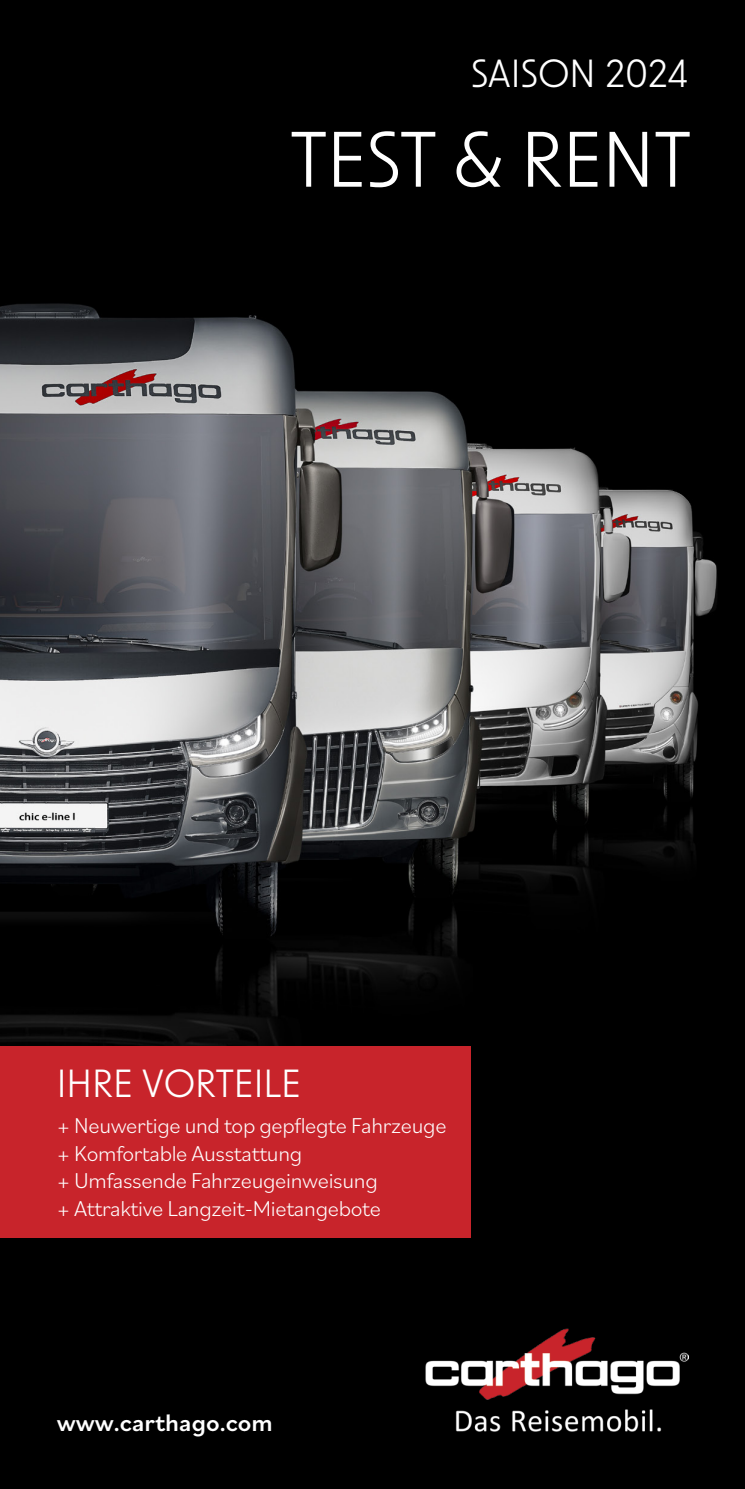
<style>
.page{position:relative;width:745px;height:1489px;background:#fff}
.page>*{position:absolute;margin:0;border:0;box-sizing:border-box;transform-origin:0 0}
.t1{font:75px "New Order";color:#fff}
.t2{font:37.5px "New Order";color:#fff}
.t3{font:500 25px "Bilo";color:#fff}
.t4{font:300 22.5px "Bilo";letter-spacing:-.015em;color:#fff}
</style>
<div class="page">
<div style="left:0;top:0;width:744px;height:1488px;background:#000"></div>
<img style="left:0;top:303px;width:717px;height:1058px">
<img style="left:425px;top:1327px;width:262px;height:104px">
<div style="left:0;top:1045px;width:469px;height:192px;background:#c8242b"></div>
<p class="t2" style="left:471px;top:49px;width:218px">SAISON 2024</p>
<p class="t1" style="left:290px;top:111px;width:401px">TEST &amp; RENT</p>
<p class="t2" style="left:57px;top:1059px;width:246px">IHRE VORTEILE</p>
<p class="t4" style="left:57px;top:1109px;width:391px">+ Neuwertige und top gepflegte Fahrzeuge</p>
<p class="t4" style="left:57px;top:1137px;width:247px">+ Komfortable Ausstattung</p>
<p class="t4" style="left:57px;top:1164px;width:322px">+ Umfassende Fahrzeugeinweisung</p>
<p class="t4" style="left:57px;top:1192px;width:325px">+ Attraktive Langzeit-Mietangebote</p>
<p class="t3" style="left:57px;top:1405px;width:217px">www.carthago.com</p>
</div>
